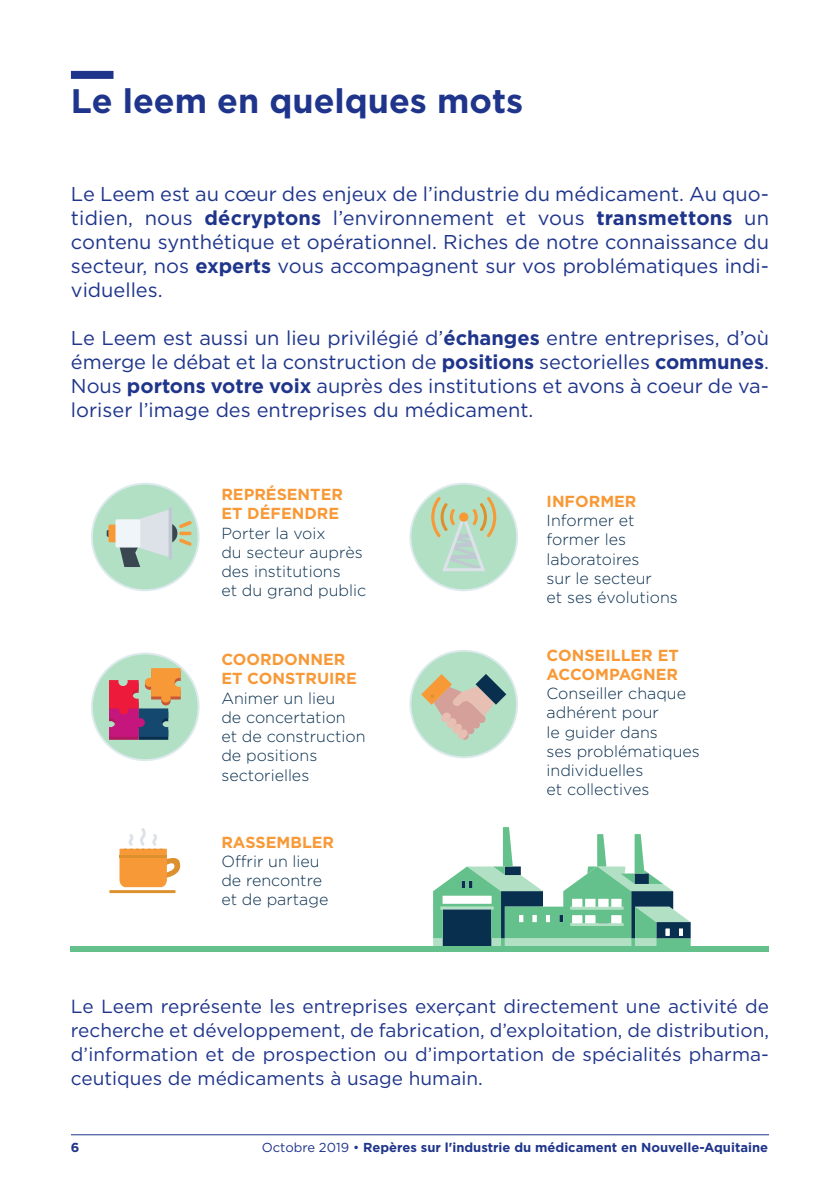
<style>
.page{position:relative;width:840px;height:1191px;background:#fff}
.page>*{position:absolute;margin:0;border:0;box-sizing:border-box;transform-origin:0 0}
.t1{font:700 34px "Gotham";color:#1f358b}
.t2{font:20px/24px "Gotham";color:#1f358b;text-align:justify}
.t3{font:19px/24px "Gotham";color:#1f358b;text-align:justify}
.t4{font:300 16px/19.2px "Gotham";color:#092f4f}
.t5{font:700 16px/19.2px "Gotham";color:#f89937}
.t6{font:700 13px "Gotham";color:#1f358b}
.s1{font-weight:700}
.s2{font-weight:400}
</style>
<div class="page">
<hr style="left:71px;top:1134px;width:697px;height:1px;background:#1f358b">
<div style="left:92px;top:483px;width:106px;height:107px;background:#b2e0c5;border-radius:50%"></div>
<div style="left:91px;top:482px;width:108px;height:109px;border:2px solid #bcd6db;border-radius:50%"></div>
<svg style="left:410px;top:483px;width:107px;height:107px;background:#b5e0c7"></svg>
<div style="left:409px;top:482px;width:109px;height:109px;border:2px solid #bcd6db;border-radius:50%"></div>
<svg style="left:410px;top:651px;width:107px;height:106px;background:#b4e0c7"></svg>
<div style="left:409px;top:650px;width:109px;height:108px;border:2px solid #bcd6db;border-radius:50%"></div>
<svg style="left:92px;top:653px;width:106px;height:107px;background:#b4e0c7"></svg>
<div style="left:91px;top:652px;width:108px;height:109px;border:2px solid #bcd6db;border-radius:50%"></div>
<svg style="left:156px;top:522px;width:21px;height:22px"></svg>
<svg style="left:118px;top:508px;width:54px;height:59px;background:#b6cdc5"></svg>
<div style="left:108px;top:524px;width:20px;height:18px;background:#f89937;border-radius:2px"></div>
<div style="left:115px;top:519px;width:25px;height:28px;background:#eff5f8;border-radius:2px"></div>
<svg style="left:168px;top:507px;width:4px;height:53px"></svg>
<svg style="left:179px;top:531px;width:12px;height:4px"></svg>
<svg style="left:179px;top:521px;width:13px;height:7px"></svg>
<svg style="left:179px;top:538px;width:13px;height:8px"></svg>
<svg style="left:109px;top:668px;width:72px;height:72px;background:#b07477"></svg>
<svg style="left:109px;top:828px;width:72px;height:65px"></svg>
<svg style="left:431px;top:497px;width:65px;height:74px;background:#bed4b6"></svg>
<svg style="left:421px;top:674px;width:85px;height:66px;background:#b9bba6"></svg>
<svg style="left:433px;top:827px;width:258px;height:119px"></svg>
<div style="left:71px;top:946px;width:696px;height:5px;background:#65c18b"></div>
<div style="left:71px;top:71px;width:42px;height:8px;background:#1f358b"></div>
<h1 class="t1" style="left:71px;top:81px;width:453px">Le leem en quelques mots</h1>
<p class="t2" style="left:71px;top:183px;width:699px">Le Leem est au cœur des enjeux de l’industrie du médicament. Au quo&shy;tidien, nous <span class="s1">décryptons</span> l’environnement et vous <span class="s1">transmettons</span> un contenu synthétique et opérationnel. Riches de notre connaissance du secteur, nos <span class="s1">experts</span> vous accompagnent sur vos problématiques indi&shy;viduelles.</p>
<p class="t2" style="left:71px;top:327px;width:699px">Le Leem est aussi un lieu privilégié d’<span class="s1">échanges</span> entre entreprises, d’où émerge le débat et la construction de <span class="s1">positions</span> sectorielles <span class="s1">communes</span>.<br>Nous <span class="s1">portons votre voix</span> auprès des institutions et avons à coeur de va&shy;loriser l’image des entreprises du médicament.</p>
<p class="t5" style="left:221px;top:485px;width:123px">REPRÉSENTER<br>ET DÉFENDRE</p>
<p class="t4" style="left:221px;top:523px;width:146px">Porter la voix<br>du secteur auprès des institutions<br>et du grand public</p>
<p class="t5" style="left:221px;top:650px;width:137px">COORDONNER<br>ET CONSTRUIRE</p>
<p class="t4" style="left:221px;top:688px;width:146px">Animer un lieu<br>de concertation<br>et de construction de positions sectorielles</p>
<p class="t5" style="left:221px;top:832px;width:114px">RASSEMBLER</p>
<p class="t4" style="left:221px;top:852px;width:108px">Offrir un lieu de rencontre et de partage</p>
<p class="t5" style="left:546px;top:492px;width:91px">INFORMER</p>
<p class="t4" style="left:546px;top:511px;width:133px">Informer et former les laboratoires<br>sur le secteur<br>et ses évolutions</p>
<p class="t5" style="left:546px;top:645px;width:134px">CONSEILLER ET<br>ACCOMPAGNER</p>
<p class="t4" style="left:546px;top:684px;width:155px">Conseiller chaque adhérent pour<br>le guider dans<br>ses problématiques individuelles<br>et collectives</p>
<p class="t3" style="left:71px;top:996px;width:699px">Le Leem représente les entreprises exerçant directement une activité de recherche et développement, de fabrication, d’exploitation, de distribution, d’information et de prospection ou d’importation de spécialités pharma&shy;ceutiques de médicaments à usage humain.</p>
<p class="t6" style="left:71px;top:1140px;width:10px">6</p>
<p class="t6" style="left:262px;top:1140px;width:507px"><span class="s2">Octobre 2019 •</span> Repères sur l'industrie du médicament en Nouvelle-Aquitaine</p>
</div>
